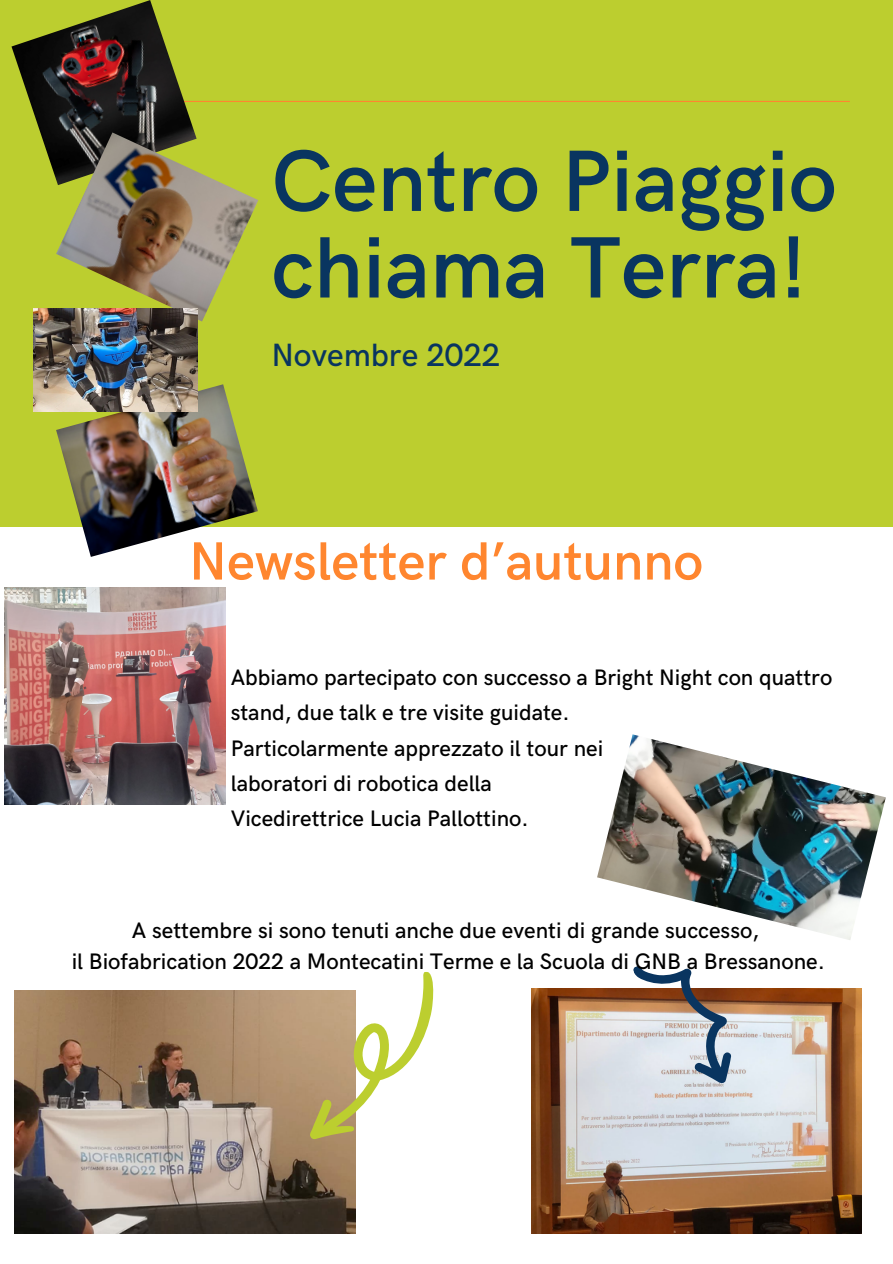
<style>
.page{position:relative;width:893px;height:1264px;background:#fff}
.page>*{position:absolute;margin:0;border:0;box-sizing:border-box;transform-origin:0 0}
.t1{font:600 87.3px/86.6px "HK Grotesk";color:#093560}
.t2{font:600 54px "HK Grotesk";color:#ff862f}
.t3{font:500 32.4px "HK Grotesk";color:#093560}
.t4{font:500 22.5px/35.2px "HK Grotesk";color:#000}
</style>
<div class="page">
<div style="left:0;top:0;width:892px;height:526px;background:#bcce2f"></div>
<hr style="left:43px;top:101px;width:806px;height:1px;background:#ff862f">
<img style="left:12px;top:0;width:183px;height:179px">
<img style="left:56px;top:132px;width:202px;height:189px">
<img style="left:56px;top:384px;width:202px;height:173px">
<img style="left:33px;top:308px;width:164px;height:104px">
<img style="left:4px;top:588px;width:222px;height:216px">
<img style="left:531px;top:988px;width:330px;height:245px">
<svg style="left:632px;top:966px;width:113px;height:133px;background:#bab7b8"></svg>
<img style="left:15px;top:990px;width:341px;height:242px">
<svg style="left:290px;top:972px;width:144px;height:168px"></svg>
<img style="left:597px;top:734px;width:288px;height:206px">
<h1 class="t1" style="left:271px;top:141px;width:567px">Centro Piaggio chiama Terra!</h1>
<h3 class="t3" style="left:271px;top:337px;width:230px">Novembre 2022</h3>
<h2 class="t2" style="left:189px;top:531px;width:515px">Newsletter d’autunno</h2>
<p class="t4" style="left:231px;top:660px;width:603px">Abbiamo partecipato con successo a Bright Night con quattro stand, due talk e tre visite guidate.<br>Particolarmente apprezzato il tour nei<br>laboratori di robotica della<br>Vicedirettrice Lucia Pallottino.</p>
<p class="t4" style="left:72px;top:915px;width:754px;line-height:31.5px;text-align:center">A settembre si sono tenuti anche due eventi di grande successo,<br>il Biofabrication 2022 a Montecatini Terme e la Scuola di GNB a Bressanone.</p>
</div>
